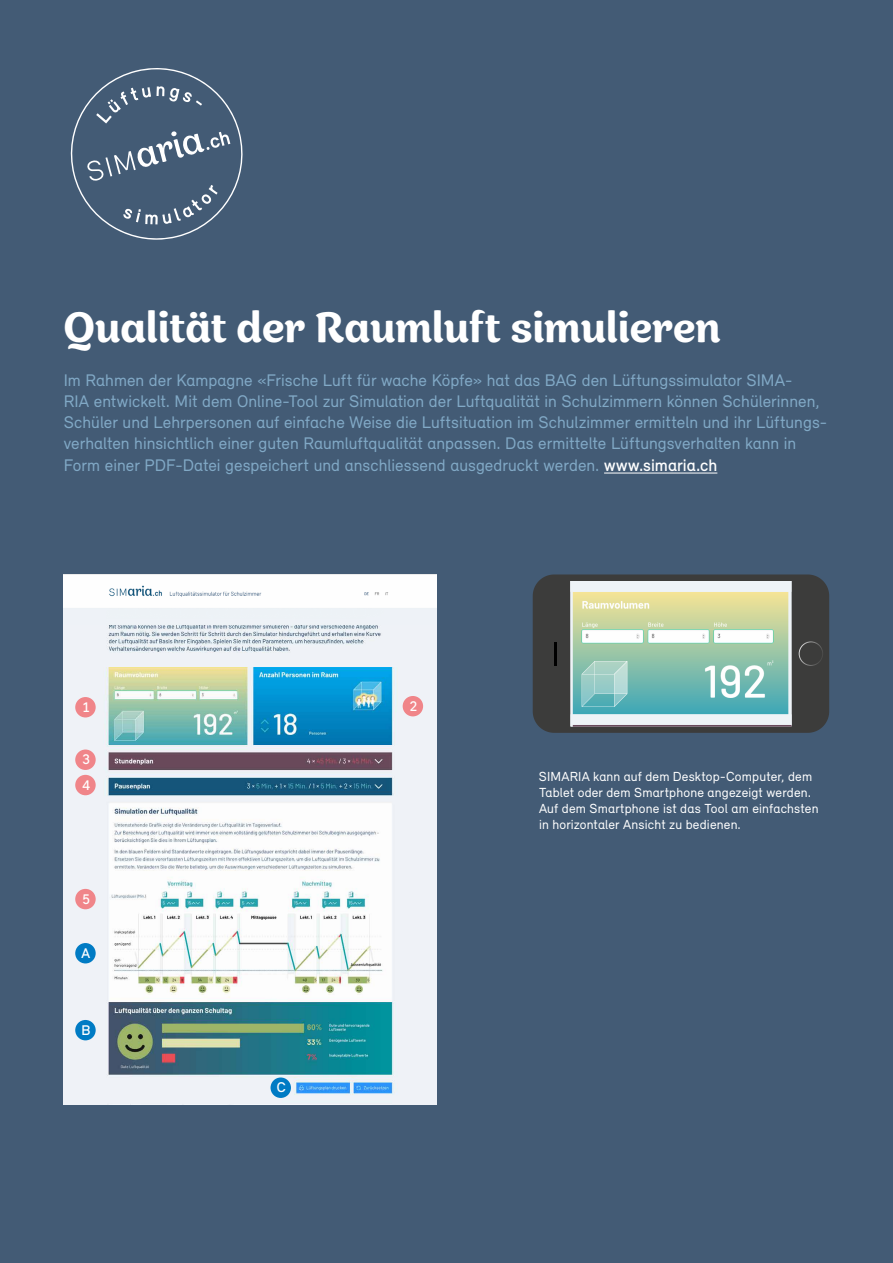
<style>
.page{position:relative;width:893px;height:1263px;background:#435b75}
.page>*{position:absolute;margin:0;border:0;box-sizing:border-box;transform-origin:0 0}
.t1{font:500 42px "Appetite Pro";color:#fff}
.t2{font:17.25px/21.3px "Relevant";color:#81a9c6}
.t3{font:500 14.4px "Relevant";color:#fff}
.t4{font:13.5px/16.2px "Relevant";letter-spacing:.015em;color:#fff}
.s1{font-weight:500;color:#fff}
</style>
<div class="page">
<hr style="left:604px;top:473px;width:113px;height:1px;background:#fff">
<svg style="left:71px;top:68px;width:172px;height:172px"></svg>
<img style="left:64px;top:666px;width:373px;height:79px">
<img style="left:64px;top:624px;width:373px;height:42px">
<img style="left:64px;top:574px;width:373px;height:50px">
<img style="left:64px;top:745px;width:373px;height:359px">
<div style="left:75px;top:697px;width:21px;height:20px;background:#f08589;border-radius:50%"></div>
<div style="left:75px;top:749px;width:21px;height:21px;background:#f08589;border-radius:50%"></div>
<div style="left:403px;top:696px;width:20px;height:20px;background:#f08589;border-radius:50%"></div>
<div style="left:75px;top:775px;width:21px;height:20px;background:#f08589;border-radius:50%"></div>
<div style="left:75px;top:889px;width:21px;height:20px;background:#f08589;border-radius:50%"></div>
<div style="left:75px;top:943px;width:21px;height:20px;background:#007bc4;border-radius:50%"></div>
<div style="left:75px;top:1020px;width:21px;height:20px;background:#007bc4;border-radius:50%"></div>
<div style="left:271px;top:1077px;width:20px;height:21px;background:#007bc4;border-radius:50%"></div>
<div style="left:543px;top:585px;width:275px;height:137px;background:#3c3c3b;border-radius:11px"></div>
<div style="left:533px;top:574px;width:296px;height:159px;border:21px solid #3c3c3b;border-radius:11px"></div>
<div style="left:799px;top:642px;width:24px;height:24px;border:1px solid #fff;border-radius:50%"></div>
<svg style="left:554px;top:642px;width:2px;height:23px"></svg>
<img style="left:570px;top:592px;width:221px;height:122px">
<div style="left:570px;top:581px;width:221px;height:11px;background:#eef3f7"></div>
<img style="left:570px;top:714px;width:221px;height:12px">
<h1 class="t1" style="left:64px;top:303px;width:659px">Qualität der Raumluft simulieren</h1>
<p class="t2" style="left:64px;top:369px;width:765px">Im Rahmen der Kampagne «Frische Luft für wache Köpfe» hat das BAG den Lüftungssimulator SIMA-<br>RIA entwickelt. Mit dem Online-Tool zur Simulation der Luftqualität in Schulzimmern können Schülerinnen, Schüler und Lehrpersonen auf einfache Weise die Luftsituation im Schulzimmer ermitteln und ihr Lüftungs&shy;verhalten hinsichtlich einer guten Raumluftqualität anpassen. Das ermittelte Lüftungsverhalten kann in Form einer PDF-Datei gespeichert und anschliessend ausgedruckt werden. <span class="s1">www.simaria.ch</span></p>
<p class="t3" style="left:82px;top:698px;width:9px">1</p>
<p class="t3" style="left:82px;top:751px;width:9px">3</p>
<p class="t3" style="left:82px;top:776px;width:9px">4</p>
<p class="t3" style="left:82px;top:890px;width:9px">5</p>
<p class="t3" style="left:82px;top:944px;width:10px">A</p>
<p class="t3" style="left:81px;top:1021px;width:11px">B</p>
<p class="t3" style="left:277px;top:1079px;width:10px">C</p>
<p class="t3" style="left:410px;top:697px;width:9px">2</p>
<p class="t4" style="left:539px;top:768px;width:281px">SIMARIA kann auf dem Desktop-Computer, dem Tablet oder dem Smartphone angezeigt werden.<br>Auf dem Smartphone ist das Tool am einfachsten in horizontaler Ansicht zu bedienen.</p>
</div>
